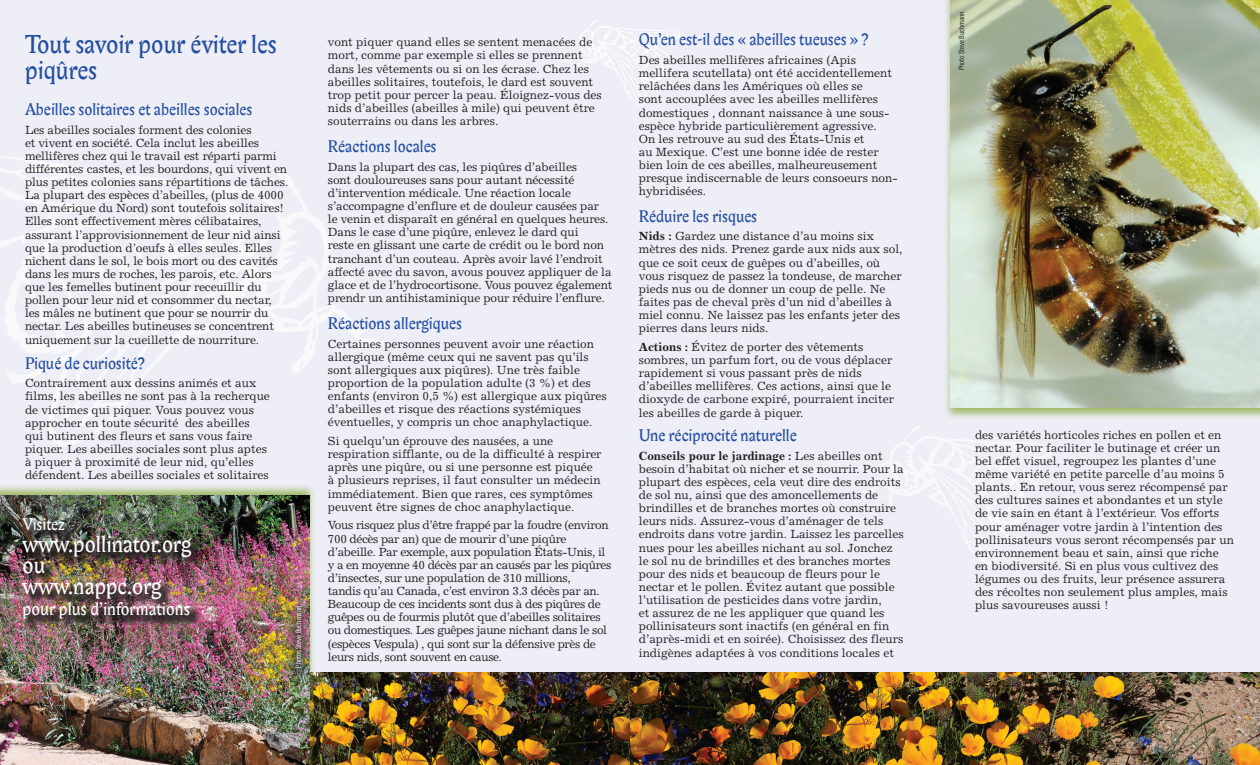
<style>
.page{position:relative;width:1260px;height:765px;background:#fff}
.page>*{position:absolute;margin:0;border:0;box-sizing:border-box;transform-origin:0 0}
.Bibloni_small_head{font:25px/26.2px "Biblon ITC";color:#244ea1}
.Bibloni_small_head-2{font:22.5px/21.2px "Biblon ITC";color:#fff}
.Bibloni_small_head-3{font:17.5px "Biblon ITC";color:#fff}
.Bibloni_small_head-4{font:16.25px "Biblon ITC";color:#244ea1}
.Excelsior_body{font:16.25px "Biblon ITC";color:#244ea1}
.Bibloni_small_head-5{font:16.25px "Biblon ITC";letter-spacing:-.01em;color:#fff}
.Excelsior_body-2{font:11.88px/13.1px "Excelsior";color:#231f20}
.Excelsior_body-3{font:11.88px/13.1px "Excelsior";letter-spacing:-.03em;color:#231f20}
.t1{font:7.5px "Trade Gothic LT Cond Eighteen";letter-spacing:-.01em;color:#fff}
.t2{font:7.5px "Trade Gothic LT Cond Eighteen";letter-spacing:-.01em;color:#231f20}
.s1{font-weight:700}
</style>
<div class="page">
<div style="left:0;top:0;width:1260px;height:738px;background:#edeef6"></div>
<img style="left:630px;top:673px;width:630px;height:92px">
<svg style="left:0;top:156px;width:387px;height:290px"></svg>
<svg style="left:562px;top:20px;width:118px;height:86px"></svg>
<img style="left:316px;top:673px;width:314px;height:92px">
<svg style="left:862px;top:426px;width:191px;height:138px"></svg>
<div style="left:944px;top:0;width:316px;height:420px;background:#8baa3e;opacity:.75"></div>
<img style="left:951px;top:0;width:309px;height:408px">
<div style="left:0;top:483px;width:316px;height:282px;background:#8baa3e;opacity:.75"></div>
<img style="left:0;top:496px;width:309px;height:269px">
<div style="left:22px;top:518px;width:181px;height:112px;background:#231f20;opacity:.82"></div>
<div style="left:284px;top:600px;width:29px;height:84px;background:#231f20;opacity:.82"></div>
<p class="Bibloni_small_head" style="left:25px;top:33px;width:253px">Tout savoir pour éviter les piqûres</p>
<p class="Bibloni_small_head-4" style="left:25px;top:100px;width:229px">Abeilles solitaires et abeilles sociales</p>
<p class="Excelsior_body-2" style="left:25px;top:123px;width:265px">Les abeilles sociales forment des colonies<br>et vivent en société. Cela inclut les abeilles mellifères chez qui le travail est réparti parmi différentes castes, et les bourdons, qui vivent en plus petites colonies sans répartitions de tâches.<br>La plupart des espèces d’abeilles, (plus de 4000 en Amérique du Nord) sont toutefois solitaires!<br>Elles sont effectivement mères célibataires, assurant l’approvisionnement de leur nid ainsi que la production d’oeufs à elles seules. Elles nichent dans le sol, le bois mort ou des cavités dans les murs de roches, les parois, etc. Alors que les femelles butinent pour receuillir du pollen pour leur nid et consommer du nectar, les mâles ne butinent que pour se nourrir du nectar. Les abeilles butineuses se concentrent uniquement sur la cueillette de nourriture.</p>
<p class="Bibloni_small_head-4" style="left:25px;top:354px;width:121px">Piqué de curiosité?</p>
<p class="Excelsior_body-2" style="left:25px;top:377px;width:246px">Contrairement aux dessins animés et aux films, les abeilles ne sont pas à la recherque de victimes qui piquer. Vous pouvez vous approcher en toute sécurité des abeilles qui butinent des fleurs et sans vous faire piquer. Les abeilles sociales sont plus aptes à piquer à proximité de leur nid, qu’elles défendent. Les abeilles sociales et solitaires</p>
<p class="Bibloni_small_head-5" style="left:23px;top:515px;width:44px">Visitez</p>
<p class="Bibloni_small_head-2" style="left:23px;top:534px;width:170px">www.pollinator.org ou</p>
<p class="Bibloni_small_head-2" style="left:23px;top:577px;width:141px">www.nappc.org</p>
<p class="Bibloni_small_head-3" style="left:23px;top:599px;width:169px">pour plus d’informations</p>
<p class="t1" style="left:294px;top:668px;width:63px;rotate:-90deg">Photos Steve Buchmann</p>
<p class="Excelsior_body-2" style="left:328px;top:35px;width:275px">vont piquer quand elles se sentent menacées de mort, comme par exemple si elles se prennent dans les vêtements ou si on les écrase. Chez les abeilles solitaires, toutefois, le dard est souvent trop petit pour percer la peau. Éloignez-vous des nids d’abeilles (abeilles à mile) qui peuvent être souterrains ou dans les arbres.</p>
<p class="Bibloni_small_head-4" style="left:328px;top:137px;width:110px">Réactions locales</p>
<p class="Excelsior_body-2" style="left:328px;top:160px;width:286px">Dans la plupart des cas, les piqûres d’abeilles<br>sont douloureuses sans pour autant nécessité d’intervention médicale. Une réaction locale s’accompagne d’enflure et de douleur causées par<br>le venin et disparaît en général en quelques heures.<br>Dans le case d’une piqûre, enlevez le dard qui<br>reste en glissant une carte de crédit ou le bord non tranchant d’un couteau. Après avoir lavé l’endroit affecté avec du savon, avous pouvez appliquer de la glace et de l’hydrocortisone. Vous pouvez également prendr un antihistaminique pour réduire l’enflure.</p>
<p class="Bibloni_small_head-4" style="left:328px;top:314px;width:136px">Réactions allergiques</p>
<p class="Excelsior_body-2" style="left:328px;top:337px;width:281px">Certaines personnes peuvent avoir une réaction allergique (même ceux qui ne savent pas qu’ils sont allergiques aux piqûres). Une très faible proportion de la population adulte (3 %) et des enfants (environ 0,5 %) est allergique aux piqûres d’abeilles et risque des réactions systémiques éventuelles, y compris un choc anaphylactique.</p>
<p class="Excelsior_body-2" style="left:328px;top:434px;width:275px">Si quelqu’un éprouve des nausées, a une respiration sifflante, ou de la difficulté à respirer après une piqûre, ou si une personne est piquée à plusieurs reprises, il faut consulter un médecin immédiatement. Bien que rares, ces symptômes peuvent être signes de choc anaphylactique.</p>
<p class="Excelsior_body-3" style="left:328px;top:519px;width:285px">Vous risquez plus d’être frappé par la foudre (environ 700 décès par an) que de mourir d’une piqûre d’abeille. Par exemple, aux population États-Unis, il y a en moyenne 40 décès par an causés par les piqûres d’insectes, sur une population de 310 millions,<br>tandis qu’au Canada, c’est environ 3.3 décès par an.<br>Beaucoup de ces incidents sont dus à des piqûres de guêpes ou de fourmis plutôt que d’abeilles solitaires ou domestiques. Les guêpes jaune nichant dans le sol (espèces Vespula) , qui sont sur la défensive près de leurs nids, sont souvent en cause.</p>
<p class="Bibloni_small_head-4" style="left:639px;top:30px;width:231px">Qu’en est-il des « abeilles tueuses » ?</p>
<p class="Excelsior_body-2" style="left:639px;top:53px;width:260px">Des abeilles mellifères africaines (Apis mellifera scutellata) ont été accidentellement relâchées dans les Amériques où elles se<br>sont accouplées avec les abeilles mellifères domestiques , donnant naissance à une sous&shy;espèce hybride particulièrement agressive.<br>On les retrouve au sud des États-Unis et<br>au Mexique. C’est une bonne idée de rester bien loin de ces abeilles, malheureusement presque indiscernable de leurs consoeurs non&shy;hybridisées.</p>
<p class="Bibloni_small_head-4" style="left:639px;top:207px;width:120px">Réduire les risques</p>
<p class="Excelsior_body-2" style="left:639px;top:230px;width:265px"><span class="s1">Nids :</span> Gardez une distance d’au moins six mètres des nids. Prenez garde aux nids aux sol, que ce soit ceux de guêpes ou d’abeilles, où vous risquez de passez la tondeuse, de marcher pieds nus ou de donner un coup de pelle. Ne faites pas de cheval près d’un nid d’abeilles à miel connu. Ne laissez pas les enfants jeter des pierres dans leurs nids.</p>
<p class="Excelsior_body-2" style="left:639px;top:340px;width:257px"><span class="s1">Actions :</span> Évitez de porter des vêtements sombres, un parfum fort, ou de vous déplacer rapidement si vous passant près de nids d’abeilles mellifères. Ces actions, ainsi que le dioxyde de carbone expiré, pourraient inciter les abeilles de garde à piquer.</p>
<p class="Excelsior_body" style="left:639px;top:426px;width:159px">Une réciprocité naturelle</p>
<p class="Excelsior_body-2" style="left:639px;top:449px;width:266px"><span class="s1">Conseils pour le jardinage :</span> Les abeilles ont besoin d’habitat où nicher et se nourrir. Pour la plupart des espèces, cela veut dire des endroits de sol nu, ainsi que des amoncellements de brindilles et de branches mortes où construire leurs nids. Assurez-vous d’aménager de tels endroits dans votre jardin. Laissez les parcelles nues pour les abeilles nichant au sol. Jonchez le sol nu de brindilles et des branches mortes pour des nids et beaucoup de fleurs pour le nectar et le pollen. Évitez autant que possible l’utilisation de pesticides dans votre jardin,<br>et assurez de ne les appliquer que quand les pollinisateurs sont inactifs (en général en fin d’après-midi et en soirée). Choisissez des fleurs indigènes adaptées à vos conditions locales et</p>
<p class="t2" style="left:957px;top:70px;width:60px;rotate:-90deg">Photo Steve Buchmann</p>
<p class="Excelsior_body-2" style="left:975px;top:428px;width:261px">des variétés horticoles riches en pollen et en nectar. Pour faciliter le butinage et créer un bel effet visuel, regroupez les plantes d’une même variété en petite parcelle d’au moins 5 plants.. En retour, vous serez récompensé par des cultures saines et abondantes et un style de vie sain en étant à l’extérieur. Vos efforts pour aménager votre jardin à l’intention des pollinisateurs vous seront récompensés par un environnement beau et sain, ainsi que riche en biodiversité. Si en plus vous cultivez des légumes ou des fruits, leur présence assurera des récoltes non seulement plus amples, mais plus savoureuses aussi !</p>
</div>
